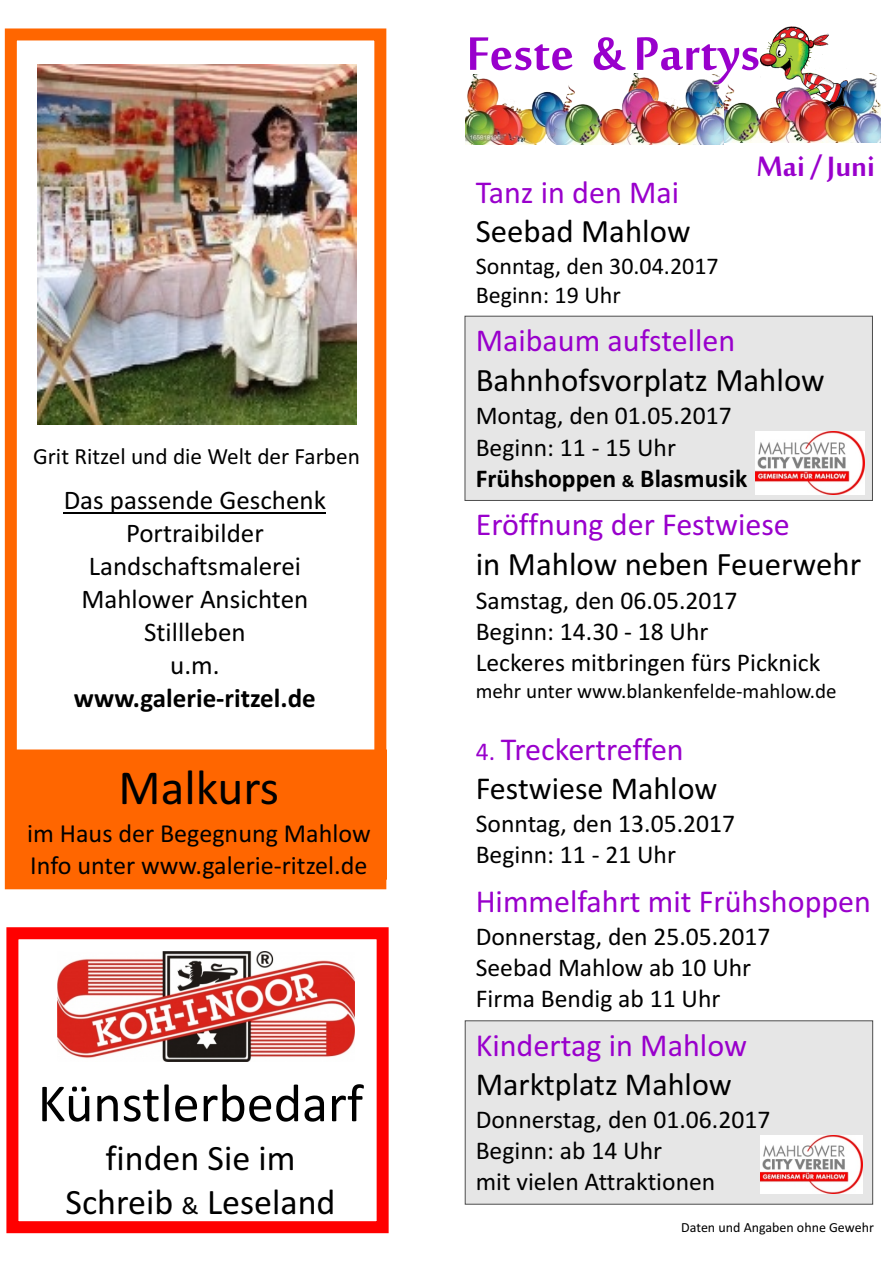
<style>
.page{position:relative;width:893px;height:1263px;background:#fff}
.page>*{position:absolute;margin:0;border:0;box-sizing:border-box;transform-origin:0 0}
.t1{font:72.15px "Mool Boran";color:#90c}
.t2{font:54px "Calibri";color:#000}
.t3{font:49.35px "Calibri";color:#000}
.t4{font:42.9px "Mool Boran";color:#90c}
.t5{font:36px/44px "Calibri";color:#000;text-align:center}
.t6{font:32.85px "Calibri";color:#000}
.t7{font:32.1px "Calibri";color:#90c}
.t8{font:32.1px "Calibri";color:#000}
.t9{font:27px/33px "Calibri";color:#000;text-align:center}
.t10{font:700 27px "Calibri";color:#000}
.t11{font:26.1px/31.8px "Calibri";color:#000}
.t12{font:25.65px/31.3px "Calibri";color:#000}
.t13{font:24px/29.2px "Calibri";color:#000}
.t14{font:23.25px "Calibri";color:#000}
.t15{font:21px "Calibri";color:#000}
.t16{font:13.95px "Calibri";color:#000}
.s1{font-size:25.65px}
.s2{font-weight:700}
.s3{font-weight:700;font-size:18px}
</style>
<div class="page">
<img style="left:760px;top:26px;width:69px;height:47px">
<div style="left:5px;top:28px;width:381px;height:861px;border:12px solid #f60"></div>
<div style="left:7px;top:749px;width:380px;height:131px;background:#f60"></div>
<hr style="left:64px;top:512px;width:262px;height:1px;background:#000">
<img style="left:37px;top:64px;width:320px;height:361px">
<div style="left:464px;top:315px;width:409px;height:186px;background:#e6e6e6"></div>
<div style="left:464px;top:1020px;width:409px;height:185px;background:#e6e6e6"></div>
<img style="left:755px;top:431px;width:110px;height:63px">
<img style="left:760px;top:1135px;width:102px;height:59px">
<img style="left:58px;top:951px;width:296px;height:111px">
<div style="left:6px;top:927px;width:383px;height:306px;border:12px solid #f00"></div>
<img style="left:633px;top:73px;width:247px;height:70px">
<img style="left:466px;top:74px;width:258px;height:70px">
<p class="t14" style="left:33px;top:446px;width:328px">Grit Ritzel und die Welt der Farben</p>
<p class="t9" style="left:64px;top:486px;width:264px">Das passende Geschenk<br>Portraibilder<br>Landschaftsmalerei<br>Mahlower Ansichten<br>Stillleben<br>u.m.</p>
<p class="t10" style="left:74px;top:687px;width:244px">www.galerie-ritzel.de</p>
<h3 class="t3" style="left:119px;top:767px;width:162px">Malkurs</h3>
<p class="t11" style="left:27px;top:820px;width:345px">im Haus der Begegnung Mahlow<br>Info unter www.galerie-ritzel.de</p>
<h2 class="t2" style="left:38px;top:1081px;width:327px">Künstlerbedarf</h2>
<h3 class="t5" style="left:65px;top:1139px;width:271px">finden Sie im<br>Schreib <span class="s1">&amp;</span> Leseland</h3>
<h1 class="t1" style="left:466px;top:3px;width:295px">Feste &amp; Partys</h1>
<p class="t7" style="left:476px;top:178px;width:205px">Tanz in den Mai</p>
<p class="t6" style="left:476px;top:218px;width:216px">Seebad Mahlow</p>
<p class="t13" style="left:476px;top:253px;width:244px">Sonntag, den 30.04.2017<br>Beginn: 19 Uhr</p>
<p class="t7" style="left:476px;top:327px;width:261px">Maibaum aufstellen</p>
<h3 class="t4" style="left:756px;top:137px;width:120px">Mai / Juni</h3>
<p class="t6" style="left:476px;top:367px;width:350px">Bahnhofsvorplatz Mahlow</p>
<p class="t12" style="left:476px;top:402px;width:273px">Montag, den 01.05.2017<br>Beginn: 11 - 15 Uhr<br><span class="s2">Frühshoppen</span> <span class="s3">&amp;</span> <span class="s2">Blasmusik</span></p>
<p class="t7" style="left:476px;top:511px;width:316px">Eröffnung der Festwiese</p>
<p class="t6" style="left:476px;top:551px;width:387px">in Mahlow neben Feuerwehr</p>
<p class="t12" style="left:476px;top:586px;width:346px">Samstag, den 06.05.2017<br>Beginn: 14.30 - 18 Uhr<br>Leckeres mitbringen fürs Picknick</p>
<p class="t15" style="left:476px;top:682px;width:363px">mehr unter www.blankenfelde-mahlow.de</p>
<p class="t7" style="left:476px;top:736px;width:210px"><span class="s1">4.</span> Treckertreffen</p>
<p class="t8" style="left:476px;top:775px;width:243px">Festwiese Mahlow</p>
<p class="t12" style="left:476px;top:810px;width:261px">Sonntag, den 13.05.2017<br>Beginn: 11 - 21 Uhr</p>
<p class="t7" style="left:476px;top:887px;width:397px">Himmelfahrt mit Frühshoppen</p>
<p class="t12" style="left:476px;top:922px;width:296px">Donnerstag, den 25.05.2017<br>Seebad Mahlow ab 10 Uhr<br>Firma Bendig ab 11 Uhr</p>
<p class="t7" style="left:476px;top:1031px;width:273px">Kindertag in Mahlow</p>
<p class="t8" style="left:476px;top:1071px;width:258px">Marktplatz Mahlow</p>
<p class="t12" style="left:476px;top:1106px;width:296px">Donnerstag, den 01.06.2017<br>Beginn: ab 14 Uhr<br>mit vielen Attraktionen</p>
<p class="t16" style="left:681px;top:1221px;width:194px">Daten und Angaben ohne Gewehr</p>
</div>
